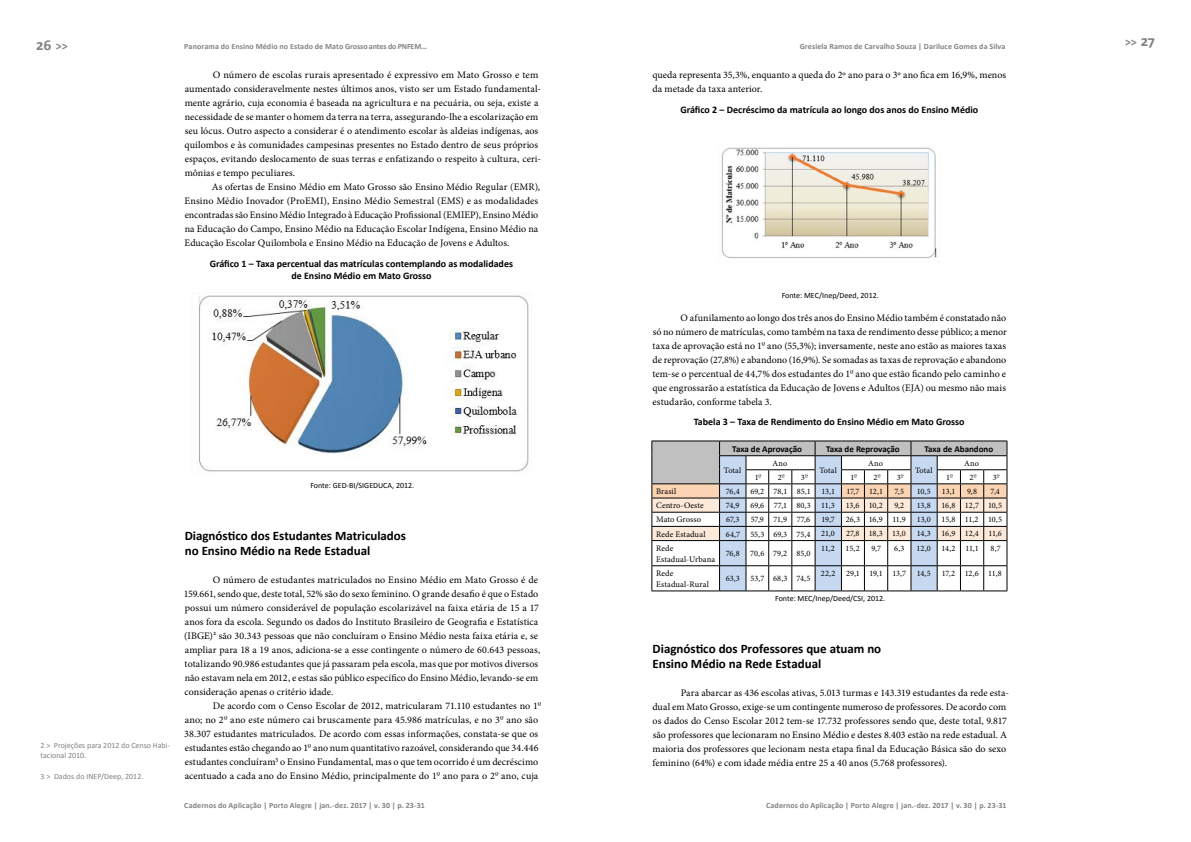
<style>
.page{position:relative;width:1191px;height:842px;background:#fff}
.page>*{position:absolute;margin:0;border:0;box-sizing:border-box;transform-origin:0 0}
.t1{font:700 15px "Calibri";color:#818281}
.t2{font:700 13px/15px "Calibri";letter-spacing:-.005em;color:#000}
.t3{font:700 12px "Calibri";color:#818281}
.t4{font:10px/14px "Minion Pro";letter-spacing:.005em;color:#000}
.t5{font:700 10px/12px "Calibri";color:#000;text-align:center}
.t6{font:700 9px "Calibri";color:#000}
.t7{font:8.5px/11px "Minion Pro";letter-spacing:.015em;color:#000}
.t8{font:8.3px "Minion Pro";color:#000}
.t9{font:700 8px "Calibri";letter-spacing:.015em;color:#818281}
.t10{font:8px "Calibri";color:#000}
.t11{font:8px/10.4px "Calibri";color:#818281}
.s1{font-size:12px}
.s2{font-family:"Palatino Linotype"}
.s3{font-size:15px}
</style>
<div class="page">
<img style="left:721px;top:147px;width:216px;height:112px">
<svg style="left:651px;top:441px;width:356px;height:151px"></svg>
<img style="left:199px;top:295px;width:330px;height:177px">
<h1 class="t1" style="left:36px;top:35px;width:33px">26 <span class="s1">&gt;&gt;</span></h1>
<p class="t11" style="left:41px;top:740px;width:131px">2 &gt; Projeções para 2012 do Censo Habi&shy;tacional 2010.</p>
<p class="t11" style="left:41px;top:771px;width:104px">3 &gt; Dados do INEP/Deep, 2012.</p>
<p class="t9" style="left:184px;top:42px;width:244px">Panorama do Ensino Médio no Estado de Mato Grosso antes do PNFEM...</p>
<p class="t9" style="left:799px;top:41px;width:207px">Gresiela Ramos de Carvalho Souza | Dariluce Gomes da Silva</p>
<p class="t4" style="left:185px;top:68px;width:358px;text-indent:28px">O número de escolas rurais apresentado é expressivo em Mato Grosso e tem aumentado consideravelmente nestes últimos anos, visto ser um Estado fundamental&shy;mente agrário, cuja economia é baseada na agricultura e na pecuária, ou seja, existe a necessidade de se manter o homem da terra na terra, assegurando-lhe a escolarização em seu lócus. Outro aspecto a considerar é o atendimento escolar às aldeias indígenas, aos quilombos e às comunidades campesinas presentes no Estado dentro de seus próprios espaços, evitando deslocamento de suas terras e enfatizando o respeito à cultura, ceri&shy;mônias e tempo peculiares.</p>
<p class="t4" style="left:184px;top:180px;width:357px;text-indent:27px">As ofertas de Ensino Médio em Mato Grosso são Ensino Médio Regular (EMR), Ensino Médio Inovador (ProEMI), Ensino Médio Semestral (EMS) e as modalidades encontradas são Ensino Médio Integrado à Educação Profissional (EMIEP), Ensino Médio na Educação do Campo, Ensino Médio na Educação Escolar Indígena, Ensino Médio na Educação Escolar Quilombola e Ensino Médio na Educação de Jovens e Adultos.</p>
<p class="t5" style="left:210px;top:257px;width:305px">Gráfico 1 – Taxa percentual das matrículas contemplando as modalidades de Ensino Médio em Mato Grosso</p>
<p class="t10" style="left:310px;top:480px;width:105px">Fonte: GED-BI/SIGEDUCA, 2012.</p>
<h2 class="t2" style="left:185px;top:528px;width:223px">Diagnóstico dos Estudantes Matriculados no Ensino Médio na Rede Estadual</h2>
<p class="t4" style="left:184px;top:573px;width:358px;text-indent:29px">O número de estudantes matriculados no Ensino Médio em Mato Grosso é de 159.661, sendo que, deste total, 52% são do sexo feminino. O grande desafio é que o Estado possui um número considerável de população escolarizável na faixa etária de 15 a 17 anos fora da escola. Segundo os dados do Instituto Brasileiro de Geografia e Estatística (IBGE)<sup>2</sup> são 30.343 pessoas que não concluíram o Ensino Médio nesta faixa etária e, se ampliar para 18 a 19 anos, adiciona-se a esse contingente o número de 60.643 pessoas, totalizando 90.986 estudantes que já passaram pela escola, mas que por motivos diversos não estavam nela em 2012, e estas são público específico do Ensino Médio, levando-se em consideração apenas o critério idade.</p>
<p class="t4" style="left:184px;top:699px;width:358px;text-indent:29px">De acordo com o Censo Escolar de 2012, matricularam 71.110 estudantes no 1<span class="s2">º </span>ano; no 2<span class="s2">º</span> ano este número cai bruscamente para 45.986 matrículas, e no 3<span class="s2">º</span> ano são 38.307 estudantes matriculados. De acordo com essas informações, constata-se que os estudantes estão chegando ao 1<span class="s2">º</span> ano num quantitativo razoável, considerando que 34.446 estudantes concluíram<sup>3</sup> o Ensino Fundamental, mas o que tem ocorrido é um decréscimo acentuado a cada ano do Ensino Médio, principalmente do 1<span class="s2">º</span> ano para o 2<span class="s2">º</span> ano, cuja</p>
<p class="t4" style="left:652px;top:68px;width:355px">queda representa 35,3%, enquanto a queda do 2º ano para o 3º ano fica em 16,9%, menos da metade da taxa anterior.</p>
<p class="t5" style="left:680px;top:103px;width:299px">Gráfico 2 – Decréscimo da matrícula ao longo dos anos do Ensino Médio</p>
<p class="t10" style="left:781px;top:291px;width:99px">Fonte: MEC/Inep/Deed, 2012.</p>
<p class="t4" style="left:652px;top:311px;width:356px;text-align:justify;text-indent:28px">O afunilamento ao longo dos três anos do Ensino Médio também é constatado não só no número de matrículas, como também na taxa de rendimento desse público; a menor taxa de aprovação está no 1<span class="s2">º</span> ano (55,3%); inversamente, neste ano estão as maiores taxas de reprovação (27,8%) e abandono (16,9%). Se somadas as taxas de reprovação e abandono tem-se o percentual de 44,7% dos estudantes do 1<span class="s2">º</span> ano que estão ficando pelo caminho e que engrossarão a estatística da Educação de Jovens e Adultos (EJA) ou mesmo não mais estudarão, conforme tabela 3.</p>
<p class="t5" style="left:694px;top:416px;width:272px">Tabela 3 – Taxa de Rendimento do Ensino Médio em Mato Grosso</p>
<p class="t6" style="left:732px;top:443px;width:71px">Taxa de Aprovação</p>
<p class="t6" style="left:826px;top:443px;width:75px">Taxa de Reprovação</p>
<p class="t6" style="left:924px;top:443px;width:70px">Taxa de Abandono</p>
<p class="t8" style="left:724px;top:465px;width:19px">Total</p>
<p class="t8" style="left:772px;top:458px;width:16px">Ano</p>
<p class="t8" style="left:868px;top:458px;width:16px">Ano</p>
<p class="t8" style="left:964px;top:458px;width:16px">Ano</p>
<p class="t8" style="left:819px;top:465px;width:19px">Total</p>
<p class="t8" style="left:915px;top:465px;width:19px">Total</p>
<p class="t8" style="left:754px;top:472px;width:8px">1<span class="s2">º</span></p>
<p class="t8" style="left:777px;top:472px;width:8px">2<span class="s2">º</span></p>
<p class="t8" style="left:801px;top:472px;width:8px">3<span class="s2">º</span></p>
<p class="t8" style="left:850px;top:472px;width:8px">1<span class="s2">º</span></p>
<p class="t8" style="left:873px;top:472px;width:8px">2<span class="s2">º</span></p>
<p class="t8" style="left:896px;top:472px;width:8px">3<span class="s2">º</span></p>
<p class="t8" style="left:946px;top:472px;width:8px">1<span class="s2">º</span></p>
<p class="t8" style="left:969px;top:472px;width:8px">2<span class="s2">º</span></p>
<p class="t8" style="left:992px;top:472px;width:8px">3<span class="s2">º</span></p>
<p class="t7" style="left:656px;top:486px;width:22px">Brasil</p>
<p class="t8" style="left:726px;top:486px;width:15px">76,4</p>
<p class="t8" style="left:750px;top:486px;width:62px">69,2 78,1 85,1</p>
<p class="t8" style="left:821px;top:486px;width:15px">13,1</p>
<p class="t8" style="left:846px;top:486px;width:38px">17,7 12,1</p>
<p class="t8" style="left:894px;top:486px;width:11px">7,5</p>
<p class="t8" style="left:916px;top:486px;width:15px">10,5</p>
<p class="t8" style="left:942px;top:486px;width:15px">13,1</p>
<p class="t8" style="left:967px;top:486px;width:11px">9,8</p>
<p class="t8" style="left:990px;top:486px;width:11px">7,4</p>
<p class="t7" style="left:656px;top:500px;width:49px">Centro-Oeste</p>
<p class="t8" style="left:726px;top:500px;width:15px">74,9</p>
<p class="t8" style="left:750px;top:500px;width:62px">69,6 77,1 80,3</p>
<p class="t8" style="left:821px;top:500px;width:15px">11,3</p>
<p class="t8" style="left:845px;top:500px;width:39px">13,6 10,2</p>
<p class="t8" style="left:894px;top:500px;width:11px">9,2</p>
<p class="t8" style="left:916px;top:500px;width:15px">13,8</p>
<p class="t8" style="left:941px;top:500px;width:62px">16,8 12,7 10,5</p>
<p class="t7" style="left:656px;top:514px;width:46px">Mato Grosso</p>
<p class="t8" style="left:726px;top:514px;width:15px">67,3</p>
<p class="t8" style="left:750px;top:514px;width:61px">57,9 71,9 77,6</p>
<p class="t8" style="left:821px;top:514px;width:15px">19,7</p>
<p class="t8" style="left:845px;top:514px;width:62px">26,3 16,9 11,9</p>
<p class="t8" style="left:916px;top:514px;width:15px">13,0</p>
<p class="t8" style="left:941px;top:514px;width:62px">15,8 11,2 10,5</p>
<p class="t7" style="left:656px;top:528px;width:51px">Rede Estadual</p>
<p class="t8" style="left:726px;top:528px;width:86px">64,7 55,3 69,3 75,4</p>
<p class="t8" style="left:821px;top:528px;width:15px">21,0</p>
<p class="t8" style="left:846px;top:528px;width:61px">27,8 18,3 13,0</p>
<p class="t8" style="left:917px;top:528px;width:15px">14,3</p>
<p class="t8" style="left:941px;top:528px;width:62px">16,9 12,4 11,6</p>
<p class="t7" style="left:656px;top:543px;width:60px">Rede<br>Estadual-Urbana</p>
<p class="t8" style="left:725px;top:548px;width:16px">76,8</p>
<p class="t8" style="left:750px;top:548px;width:62px">70,6 79,2 85,0</p>
<p class="t8" style="left:821px;top:542px;width:15px">11,2</p>
<p class="t8" style="left:845px;top:542px;width:16px">15,2</p>
<p class="t8" style="left:871px;top:542px;width:11px">9,7</p>
<p class="t8" style="left:894px;top:542px;width:12px">6,3</p>
<p class="t8" style="left:916px;top:542px;width:16px">12,0</p>
<p class="t8" style="left:941px;top:542px;width:39px">14,2 11,1</p>
<p class="t8" style="left:990px;top:542px;width:12px">8,7</p>
<p class="t7" style="left:656px;top:568px;width:54px">Rede<br>Estadual-Rural</p>
<p class="t8" style="left:725px;top:573px;width:16px">63,3</p>
<p class="t8" style="left:750px;top:573px;width:61px">53,7 68,3 74,5</p>
<p class="t8" style="left:821px;top:568px;width:16px">22,2</p>
<p class="t8" style="left:846px;top:568px;width:61px">29,1 19,1 13,7</p>
<p class="t8" style="left:917px;top:568px;width:15px">14,5</p>
<p class="t8" style="left:942px;top:568px;width:61px">17,2 12,6 11,8</p>
<p class="t10" style="left:775px;top:593px;width:112px">Fonte: MEC/Inep/Deed/CSI, 2012.</p>
<h2 class="t2" style="left:652px;top:641px;width:230px">Diagnóstico dos Professores que atuam no<br>Ensino Médio na Rede Estadual</h2>
<p class="t4" style="left:652px;top:686px;width:358px;text-indent:28px">Para abarcar as 436 escolas ativas, 5.013 turmas e 143.319 estudantes da rede esta&shy;dual em Mato Grosso, exige-se um contingente numeroso de professores. De acordo com os dados do Censo Escolar 2012 tem-se 17.732 professores sendo que, deste total, 9.817 são professores que lecionaram no Ensino Médio e destes 8.403 estão na rede estadual. A maioria dos professores que lecionam nesta etapa final da Educação Básica são do sexo feminino (64%) e com idade média entre 25 a 40 anos (5.768 professores).</p>
<p class="t9" style="left:184px;top:800px;width:242px">Cadernos do Aplicação | Porto Alegre | jan.-dez. 2017 | v. 30 | p. 23-31</p>
<p class="t9" style="left:766px;top:800px;width:242px">Cadernos do Aplicação | Porto Alegre | jan.-dez. 2017 | v. 30 | p. 23-31</p>
<p class="t3" style="left:1125px;top:34px;width:31px">&gt;&gt; <span class="s3">27</span></p>
</div>
